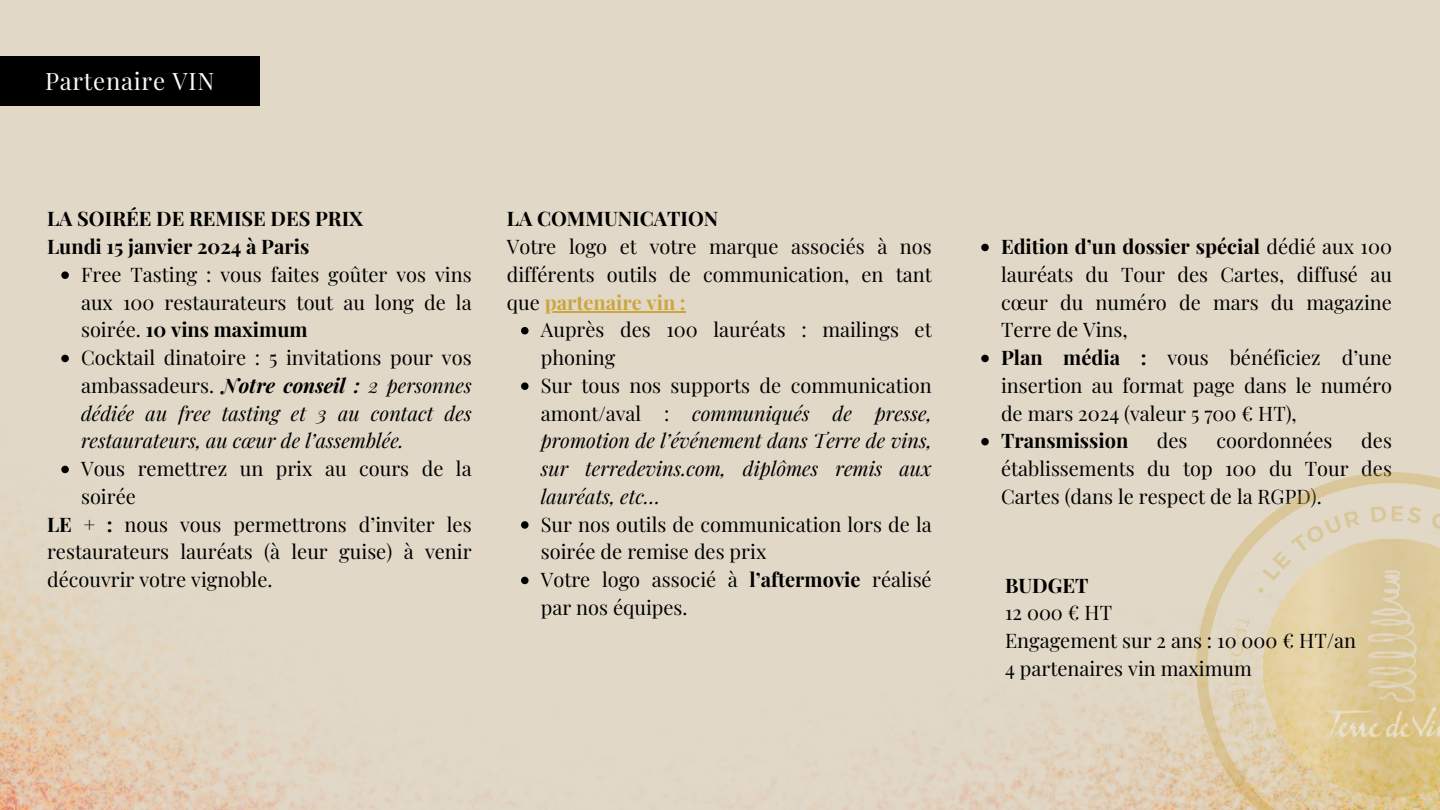
<style>
.page{position:relative;width:1440px;height:810px;background:#e1d8c7}
.page>*{position:absolute;margin:0;border:0;box-sizing:border-box;transform-origin:0 0}
.t1{font:24px "Playfair Display";letter-spacing:.03em;color:#fcf9f1}
.t2{font:20px/27.8px "Playfair Display";color:#000;text-align:justify}
.t3{font:italic 20px/27.8px "Playfair Display";color:#000;text-align:justify}
.t4{font:700 20px "Playfair Display";color:#000}
.s1{font-weight:700}
.s2{font-style:normal}
.s3{font-weight:700;color:#cca53f}
</style>
<div class="page">
<svg style="left:981px;top:244px;width:8px;height:7px"></svg>
<svg style="left:981px;top:355px;width:8px;height:7px"></svg>
<svg style="left:981px;top:438px;width:8px;height:7px"></svg>
<svg style="left:61px;top:271px;width:8px;height:8px"></svg>
<svg style="left:61px;top:355px;width:8px;height:7px"></svg>
<svg style="left:61px;top:466px;width:8px;height:7px"></svg>
<svg style="left:521px;top:327px;width:8px;height:7px"></svg>
<svg style="left:521px;top:382px;width:8px;height:8px"></svg>
<svg style="left:521px;top:521px;width:8px;height:8px"></svg>
<svg style="left:521px;top:577px;width:8px;height:7px"></svg>
<hr style="left:545px;top:311px;width:141px;height:2px;background:#cca53f">
<div style="left:0;top:56px;width:259px;height:50px;background:#000"></div>
<img style="left:1168px;top:441px;width:272px;height:369px">
<p class="t1" style="left:45px;top:64px;width:171px">Partenaire VIN</p>
<p class="t4" style="left:47px;top:205px;width:318px">LA SOIRÉE DE REMISE DES PRIX</p>
<p class="t4" style="left:47px;top:233px;width:264px">Lundi 15 janvier 2024 à Paris</p>
<p class="t2" style="left:81px;top:260px;width:392px">Free Tasting : vous faites goûter vos vins aux 100 restaurateurs tout au long de la soirée. <span class="s1">10 vins maximum</span></p>
<p class="t3" style="left:81px;top:343px;width:392px"><span class="s2">Cocktail dinatoire : 5 invitations pour vos ambassadeurs.</span> <span class="s1">Notre conseil :</span> 2 personnes dédiée au free tasting et 3 au contact des restaurateurs, au cœur de l’assemblée.</p>
<p class="t2" style="left:81px;top:454px;width:392px">Vous remettrez un prix au cours de la soirée</p>
<p class="t2" style="left:47px;top:509px;width:426px"><span class="s1">LE + :</span> nous vous permettrons d’inviter les restaurateurs lauréats (à leur guise) à venir découvrir votre vignoble.</p>
<p class="t4" style="left:507px;top:205px;width:213px">LA COMMUNICATION</p>
<p class="t2" style="left:507px;top:232px;width:426px">Votre logo et votre marque associés à nos différents outils de communication, en tant que <span class="s3">partenaire vin :</span></p>
<p class="t2" style="left:541px;top:315px;width:392px">Auprès des 100 lauréats : mailings et phoning</p>
<p class="t3" style="left:541px;top:371px;width:392px"><span class="s2">Sur tous nos supports de communication amont/aval :</span> communiqués de presse, promotion de l’événement dans Terre de vins, sur terredevins.com, diplômes remis aux lauréats, etc…</p>
<p class="t2" style="left:541px;top:509px;width:392px">Sur nos outils de communication lors de la soirée de remise des prix</p>
<p class="t2" style="left:541px;top:565px;width:392px">Votre logo associé à <span class="s1">l’aftermovie</span> réalisé par nos équipes.</p>
<p class="t2" style="left:1001px;top:232px;width:392px"><span class="s1">Edition d’un dossier spécial</span> dédié aux 100 lauréats du Tour des Cartes, diffusé au cœur du numéro de mars du magazine Terre de Vins,</p>
<p class="t2" style="left:1001px;top:343px;width:392px"><span class="s1">Plan média :</span> vous bénéficiez d’une insertion au format page dans le numéro de mars 2024 (valeur 5 700 € HT),</p>
<p class="t4" style="left:1001px;top:427px;width:129px">Transmission</p>
<p class="t2" style="left:1157px;top:426px;width:32px">des</p>
<p class="t2" style="left:1216px;top:426px;width:118px">coordonnées</p>
<p class="t2" style="left:1001px;top:426px;width:392px;text-indent:360px">des établissements du top 100 du Tour des Cartes (dans le respect de la RGPD).</p>
<p class="t4" style="left:1005px;top:571px;width:85px">BUDGET</p>
<p class="t2" style="left:1005px;top:598px;width:109px">12 000 € HT</p>
<p class="t2" style="left:1005px;top:626px;width:353px">Engagement sur 2 ans : 10 000 € HT/an</p>
<p class="t2" style="left:1005px;top:654px;width:248px">4 partenaires vin maximum</p>
</div>
